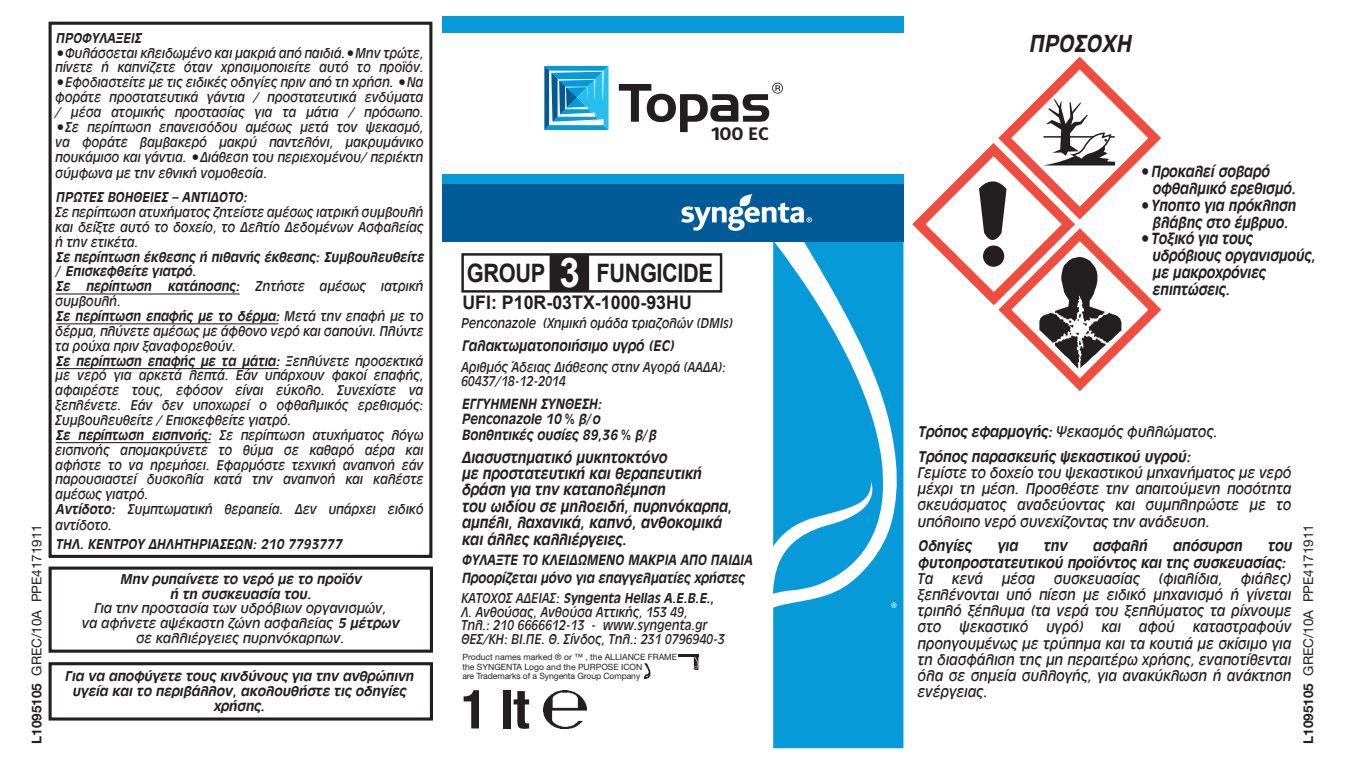
<style>
.page{position:relative;width:1348px;height:765px;background:#fff}
.page>*{position:absolute;margin:0;border:0;box-sizing:border-box;transform-origin:0 0}
.t1{font:700 condensed 54px "Helvetica Neue LT Std";color:#231f20}
.t2{font:italic 25.65px "UB Antique Olive Bold";color:#231f20;scale:.95 1}
.t3{font:700 25.43px "Arial";letter-spacing:-.02em;color:#231f20;scale:.86 1}
.t4{font:700 18.68px "Arial";color:#231f20;scale:.95 1}
.t5{font:italic 16.88px/16.4px "UB Antique Olive Bold";color:#231f20;scale:.92 1}
.t6{font:italic 16.88px/16.9px "UB Antique Olive Bold";color:#231f20;scale:.9 1}
.t7{font:16.2px/16.2px "UB Antique Olive Italic";color:#231f20;text-align:justify;scale:.95 1}
.t8{font:italic 16.2px/16.2px "UB Antique Olive Bold";color:#231f20;scale:.95 1}
.t9{font:italic 15.97px "UB Antique Olive Bold";color:#231f20;scale:.92 1}
.t10{font:15.75px "Syngenta Veto Greek";color:#231f20}
.t11{font:italic 15.53px/18px "UB Antique Olive Bold";color:#231f20;scale:.91 1}
.t12{font:italic 15.53px/15.8px "UB Antique Olive Bold";color:#231f20;scale:.92 1}
.t13{font:14.85px/15.1px "UB Antique Olive Italic";color:#231f20;scale:.94 1}
.t14{font:italic 14.85px/14.8px "UB Antique Olive Bold";color:#231f20;scale:.94 1}
.t15{font:14.85px/13.5px "UB Antique Olive Italic";color:#231f20;scale:.92 1}
.t16{font:italic 14.85px/14.8px "UB Antique Olive Bold";color:#231f20;text-align:center}
.t17{font:14.85px/14.8px "UB Antique Olive Italic";color:#231f20;text-align:center}
.t18{font:italic 14.85px "UB Antique Olive Bold";color:#231f20;scale:.92 1}
.t19{font:italic 14.85px "UB Antique Olive Bold";color:#231f20;scale:.95 1}
.t20{font:13.5px "Helvetica Neue LT Std";color:#231f20}
.t21{font:8.55px/9.2px "Helvetica Neue LT Std";color:#231f20}
.s1{font-weight:700}
.s2{font-family:"UB Antique Olive Italic";font-style:normal}
.s3{font-family:"UB Antique Olive Bold";font-style:italic}
.s4{font-size:40.95px;color:#fff}
</style>
<div class="page">
<div style="left:442px;top:17px;width:461px;height:16px;background:#069ad9"></div>
<svg style="left:773px;top:242px;width:130px;height:506px;background:#26a7de"></svg>
<div style="left:442px;top:184px;width:461px;height:58px;background:#005b97"></div>
<div style="left:442px;top:174px;width:461px;height:10px;background:#069ad9"></div>
<svg style="left:681px;top:194px;width:131px;height:37px"></svg>
<svg style="left:891px;top:602px;width:5px;height:5px"></svg>
<svg style="left:678px;top:654px;width:20px;height:15px"></svg>
<svg style="left:644px;top:663px;width:7px;height:17px"></svg>
<div style="left:461px;top:253px;width:261px;height:39px;border:2px solid #231f20"></div>
<svg style="left:550px;top:255px;width:39px;height:36px"></svg>
<img style="left:543px;top:690px;width:44px;height:38px">
<svg style="left:912px;top:57px;width:249px;height:334px"></svg>
<div style="left:49px;top:22px;width:383px;height:536px;border:3px solid #231f20"></div>
<hr style="left:56px;top:293px;width:184px;height:1px;background:#231f20">
<hr style="left:57px;top:323px;width:221px;height:1px;background:#231f20">
<hr style="left:57px;top:368px;width:221px;height:1px;background:#231f20">
<hr style="left:56px;top:442px;width:155px;height:1px;background:#231f20">
<div style="left:49px;top:566px;width:384px;height:86px;border:3px solid #231f20"></div>
<div style="left:49px;top:662px;width:384px;height:58px;border:3px solid #231f20"></div>
<svg style="left:619px;top:83px;width:164px;height:49px"></svg>
<svg style="left:544px;top:66px;width:64px;height:64px;background:#40abd9"></svg>
<p class="t20" style="left:29px;top:743px;width:221px;rotate:-90deg"><span class="s1">L1095105</span> GREC/10A PPE4171911</p>
<p class="t14" style="left:56px;top:30px;width:93px">ΠΡΟΦΥΛΑΞΕΙΣ</p>
<p class="t13" style="left:56px;top:45px;width:393px">•Φυλάσσεται κλειδωμένο και μακριά από παιδιά.•Μην τρώτε, πίνετε ή καπνίζετε όταν χρησιμοποιείτε αυτό το προϊόν.</p>
<p class="t13" style="left:56px;top:75px;width:393px;text-align:justify">•Εφοδιαστείτε με τις ειδικές οδηγίες πριν από τη χρήση. •Να φοράτε προστατευτικά γάντια / προστατευτικά ενδύματα / μέσα ατομικής προστασίας για τα μάτια / πρόσωπο.</p>
<p class="t13" style="left:56px;top:119px;width:393px;text-align:justify">•Σε περίπτωση επανεισόδου αμέσως μετά τον ψεκασμό, να φοράτε βαμβακερό μακρύ παντελόνι, μακρυμάνικο πουκάμισο και γάντια. •Διάθεση του περιεχομένου/ περιέκτη σύμφωνα με την εθνική νομοθεσία.</p>
<p class="t14" style="left:56px;top:190px;width:205px">ΠΡΩΤΕΣ ΒΟΗΘΕΙΕΣ – ΑΝΤΙΔΟΤΟ:</p>
<p class="t13" style="left:56px;top:205px;width:393px;text-align:justify">Σε περίπτωση ατυχήματος ζητείστε αμέσως ιατρική συμβουλή και δείξτε αυτό το δοχείο, το Δελτίο Δεδομένων Ασφαλείας ή την ετικέτα.</p>
<p class="t14" style="left:56px;top:249px;width:393px">Σε περίπτωση έκθεσης ή πιθανής έκθεσης: Συμβουλευθείτε / Επισκεφθείτε γιατρό.<br>Σε περίπτωση κατάποσης: <span class="s2">Ζητήστε αμέσως ιατρική</span></p>
<p class="t13" style="left:56px;top:294px;width:71px">συμβουλή.</p>
<p class="t14" style="left:56px;top:308px;width:393px">Σε περίπτωση επαφής με το δέρμα: <span class="s2">Μετά την επαφή με το</span></p>
<p class="t13" style="left:56px;top:323px;width:393px">δέρμα, πλύνετε αμέσως με άφθονο νερό και σαπούνι. Πλύντε τα ρούχα πριν ξαναφορεθούν.</p>
<p class="t14" style="left:56px;top:353px;width:393px">Σε περίπτωση επαφής με τα μάτια: <span class="s2">Ξεπλύνετε προσεκτικά</span></p>
<p class="t13" style="left:56px;top:368px;width:393px">με νερό για αρκετά λεπτά. Εάν υπάρχουν φακοί επαφής, αφαιρέστε τους, εφόσον είναι εύκολο. Συνεχίστε να ξεπλένετε. Εάν δεν υποχωρεί ο οφθαλμικός ερεθισμός:<br>Συμβουλευθείτε / Επισκεφθείτε γιατρό.<br><span class="s3">Σε περίπτωση εισπνοής:</span> Σε περίπτωση ατυχήματος λόγω εισπνοής απομακρύνετε το θύμα σε καθαρό αέρα και αφήστε το να ηρεμήσει. Εφαρμόστε τεχνική αναπνοή εάν παρουσιαστεί δυσκολία κατά την αναπνοή και καλέστε αμέσως γιατρό.<br><span class="s3">Αντίδοτο:</span> Συμπτωματική θεραπεία. Δεν υπάρχει ειδικό αντίδοτο.</p>
<p class="t19" style="left:56px;top:536px;width:303px">ΤΗΛ. ΚΕΝΤΡΟΥ ΔΗΛΗΤΗΡΙΑΣΕΩΝ: 210 7793777</p>
<p class="t16" style="left:120px;top:571px;width:243px">Μην ρυπαίνετε το νερό με το προϊόν ή τη συσκευασία του.</p>
<p class="t17" style="left:82px;top:601px;width:318px">Για την προστασία των υδρόβιων οργανισμών,<br>να αφήνετε αψέκαστη ζώνη ασφαλείας <span class="s3">5 μέτρων </span>σε καλλιέργειες πυρηνόκαρπων.</p>
<p class="t16" style="left:65px;top:669px;width:350px">Για να αποφύγετε τους κινδύνους για την ανθρώπινη υγεία και το περιβάλλον, ακολουθήστε τις οδηγίες χρήσης.</p>
<p class="t10" style="left:712px;top:121px;width:59px">100 EC</p>
<h3 class="t3" style="left:467px;top:256px;width:288px">GROUP <span class="s4">3</span> FUNGICIDE</h3>
<p class="t4" style="left:462px;top:290px;width:243px">UFI: P10R-03TX-1000-93HU</p>
<p class="t15" style="left:461px;top:317px;width:297px">Penconazole (Χημική ομάδα τριαζολών (DMIs)</p>
<p class="t9" style="left:461px;top:337px;width:233px">Γαλακτωματοποιήσιμο υγρό (EC)</p>
<p class="t15" style="left:461px;top:360px;width:289px">Αριθμός Άδειας Διάθεσης στην Αγορά (ΑΑΔΑ):<br>60437/18-12-2014</p>
<p class="t12" style="left:461px;top:395px;width:213px">ΕΓΓΥΗΜΕΝΗ ΣΥΝΘΕΣΗ:<br>Penconazole 10 % β/ο<br>Βοηθητικές ουσίες 89,36 % β/β</p>
<p class="t5" style="left:461px;top:449px;width:295px">Διασυστηματικό μυκητοκτόνο<br>με προστατευτική και θεραπευτική δράση για την καταπολέμηση<br>του ωιδίου σε μηλοειδή, πυρηνόκαρπα, αμπέλι, λαχανικά, καπνό, ανθοκομικά και άλλες καλλιέργειες.</p>
<p class="t11" style="left:461px;top:551px;width:321px">ΦΥΛΑΞΤΕ ΤΟ ΚΛΕΙΔΩΜΕΝΟ ΜΑΚΡΙΑ ΑΠΟ ΠΑΙΔΙΑ<br>Προορίζεται μόνο για επαγγελματίες χρήστες</p>
<p class="t18" style="left:461px;top:590px;width:276px"><span class="s2">ΚΑΤΟΧΟΣ ΑΔΕΙΑΣ:</span> Syngenta Hellas A.E.B.E.,</p>
<p class="t15" style="left:461px;top:605px;width:288px">Λ. Ανθούσας, Ανθούσα Αττικής, 153 49,<br>Τηλ.: 210 6666612-13 - www.syngenta.gr<br>ΘΕΣ/ΚΗ: ΒΙ.ΠΕ. Θ. Σίνδος, Τηλ.: 231 0796940-3</p>
<p class="t21" style="left:462px;top:652px;width:216px">Product names marked ® or ™ , the ALLIANCE FRAME the SYNGENTA Logo and the PURPOSE ICON<br>are Trademarks of a Syngenta Group Company</p>
<h1 class="t1" style="left:461px;top:676px;width:69px">1 lt</h1>
<h2 class="t2" style="left:1028px;top:30px;width:110px">ΠΡΟΣΟΧΗ</h2>
<p class="t6" style="left:1152px;top:163px;width:161px;text-indent:-13px">•Προκαλεί σοβαρό οφθαλμικό ερεθισμό.</p>
<p class="t6" style="left:1140px;top:197px;width:175px;text-align:center">•Ύποπτο για πρόκληση βλάβης στο έμβρυο.</p>
<p class="t6" style="left:1152px;top:230px;width:183px;text-indent:-12px">•Τοξικό για τους υδρόβιους οργανισμούς, με μακροχρόνιες επιπτώσεις.</p>
<p class="t7" style="left:918px;top:423px;width:317px"><span class="s3">Τρόπος εφαρμογής:</span> Ψεκασμός φυλλώματος.</p>
<p class="t8" style="left:918px;top:448px;width:289px">Τρόπος παρασκευής ψεκαστικού υγρού:</p>
<p class="t7" style="left:918px;top:464px;width:395px">Γεμίστε το δοχείο του ψεκαστικού μηχανήματος με νερό μέχρι τη μέση. Προσθέστε την απαιτούμενη ποσότητα σκευάσματος αναδεύοντας και συμπληρώστε με το υπόλοιπο νερό συνεχίζοντας την ανάδευση.</p>
<p class="t8" style="left:918px;top:538px;width:58px">Οδηγίες</p>
<p class="t8" style="left:997px;top:538px;width:23px">για</p>
<p class="t8" style="left:1043px;top:538px;width:26px">την</p>
<p class="t8" style="left:1092px;top:538px;width:59px">ασφαλή</p>
<p class="t8" style="left:1172px;top:538px;width:75px">απόσυρση</p>
<p class="t8" style="left:918px;top:538px;width:395px;text-indent:350px">του φυτοπροστατευτικού προϊόντος και της συσκευασίας:</p>
<p class="t7" style="left:918px;top:570px;width:395px">Τα κενά μέσα συσκευασίας (φιαλίδια, φιάλες) ξεπλένονται υπό πίεση με ειδικό μηχανισμό ή γίνεται τριπλό ξέπλυμα (τα νερά του ξεπλύματος τα ρίχνουμε στο ψεκαστικό υγρό) και αφού καταστραφούν προηγουμένως με τρύπημα και τα κουτιά με σκίσιμο για τη διασφάλιση της μη περαιτέρω χρήσης, εναποτίθενται όλα σε σημεία συλλογής, για ανακύκλωση ή ανάκτηση ενέργειας.</p>
<p class="t20" style="left:1300px;top:743px;width:221px;rotate:-90deg"><span class="s1">L1095105</span> GREC/10A PPE4171911</p>
</div>
